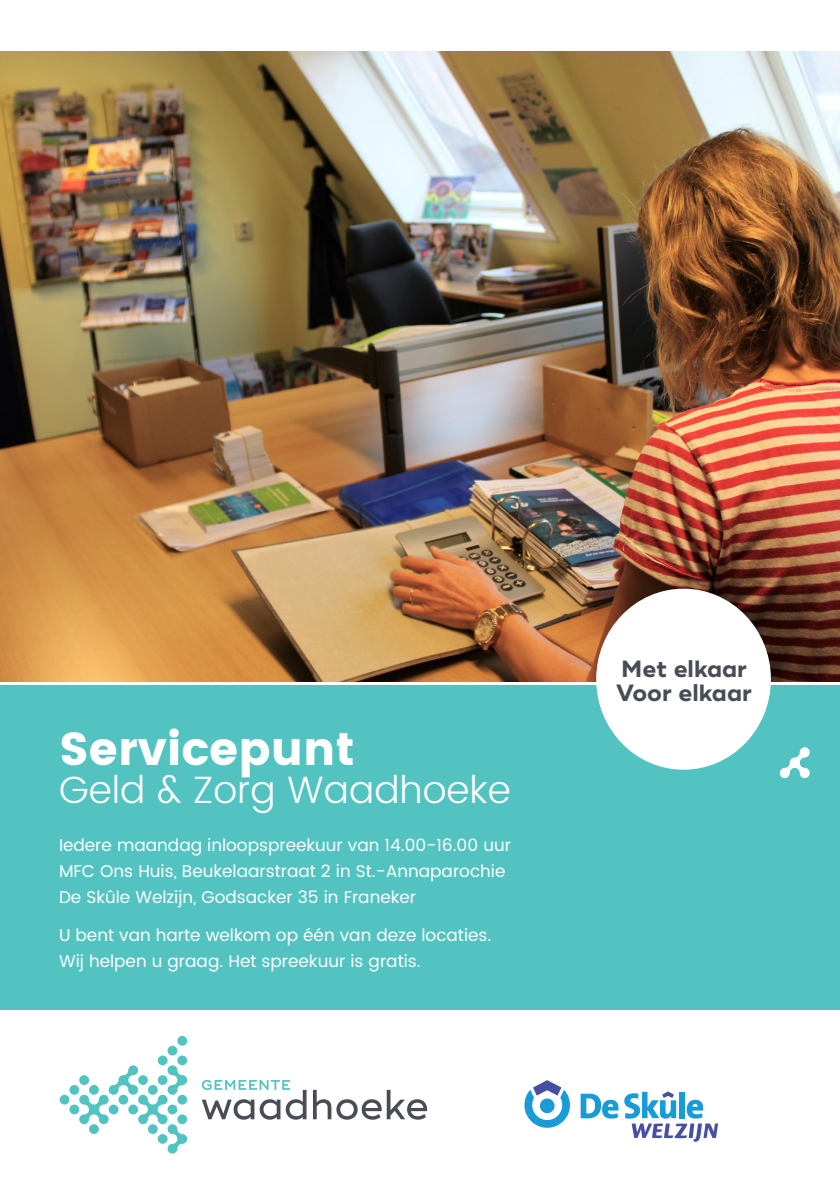
<style>
.page{position:relative;width:840px;height:1191px;background:#fff}
.page>*{position:absolute;margin:0;border:0;box-sizing:border-box;transform-origin:0 0}
.t1{font:700 46.2px "Poppins";color:#fff}
.t2{font:300 38px "Poppins";color:#fff}
.t3{font:700 23.4px "Ridley Grotesk";color:#484c55}
.t4{font:17px "Poppins";color:#fff}
</style>
<div class="page">
<div style="left:0;top:685px;width:839px;height:324px;background:#53c3c1"></div>
<img style="left:0;top:51px;width:839px;height:630px">
<div style="left:596px;top:588px;width:174px;height:181px;background:#fff;border-radius:50%"></div>
<svg style="left:779px;top:747px;width:30px;height:31px"></svg>
<svg style="left:524px;top:1080px;width:46px;height:48px"></svg>
<div style="left:539px;top:1098px;width:15px;height:15px;background:#199bd8;border-radius:50%"></div>
<svg style="left:580px;top:1091px;width:137px;height:50px"></svg>
<div style="left:177px;top:1036px;width:10px;height:9px;background:#53c3c1;border-radius:50%"></div>
<div style="left:177px;top:1055px;width:10px;height:10px;background:#53c3c1;border-radius:50%"></div>
<div style="left:158px;top:1055px;width:9px;height:10px;background:#53c3c1;border-radius:50%"></div>
<div style="left:167px;top:1045px;width:10px;height:10px;background:#53c3c1;border-radius:50%"></div>
<div style="left:69px;top:1085px;width:10px;height:9px;background:#53c3c1;border-radius:50%"></div>
<div style="left:69px;top:1104px;width:10px;height:10px;background:#53c3c1;border-radius:50%"></div>
<div style="left:60px;top:1094px;width:9px;height:10px;background:#53c3c1;border-radius:50%"></div>
<svg style="left:79px;top:1065px;width:108px;height:88px"></svg>
<svg style="left:202px;top:1079px;width:104px;height:40px"></svg>
<svg style="left:313px;top:1089px;width:114px;height:30px"></svg>
<p class="t1" style="left:59px;top:722px;width:297px">Servicepunt</p>
<p class="t2" style="left:59px;top:762px;width:453px">Geld &amp; Zorg Waadhoeke</p>
<p class="t4" style="left:59px;top:832px;width:453px">Iedere maandag inloopspreekuur van 14.00-16.00 uur</p>
<p class="t4" style="left:59px;top:858px;width:447px">MFC Ons Huis, Beukelaarstraat 2 in St.-Annaparochie</p>
<p class="t4" style="left:59px;top:884px;width:358px">De Skûle Welzijn, Godsacker 35 in Franeker</p>
<p class="t4" style="left:59px;top:923px;width:433px">U bent van harte welkom op één van deze locaties.</p>
<p class="t4" style="left:59px;top:949px;width:363px">Wij helpen u graag. Het spreekuur is gratis.</p>
<p class="t3" style="left:620px;top:655px;width:127px">Met elkaar</p>
<p class="t3" style="left:616px;top:678px;width:137px">Voor elkaar</p>
</div>
